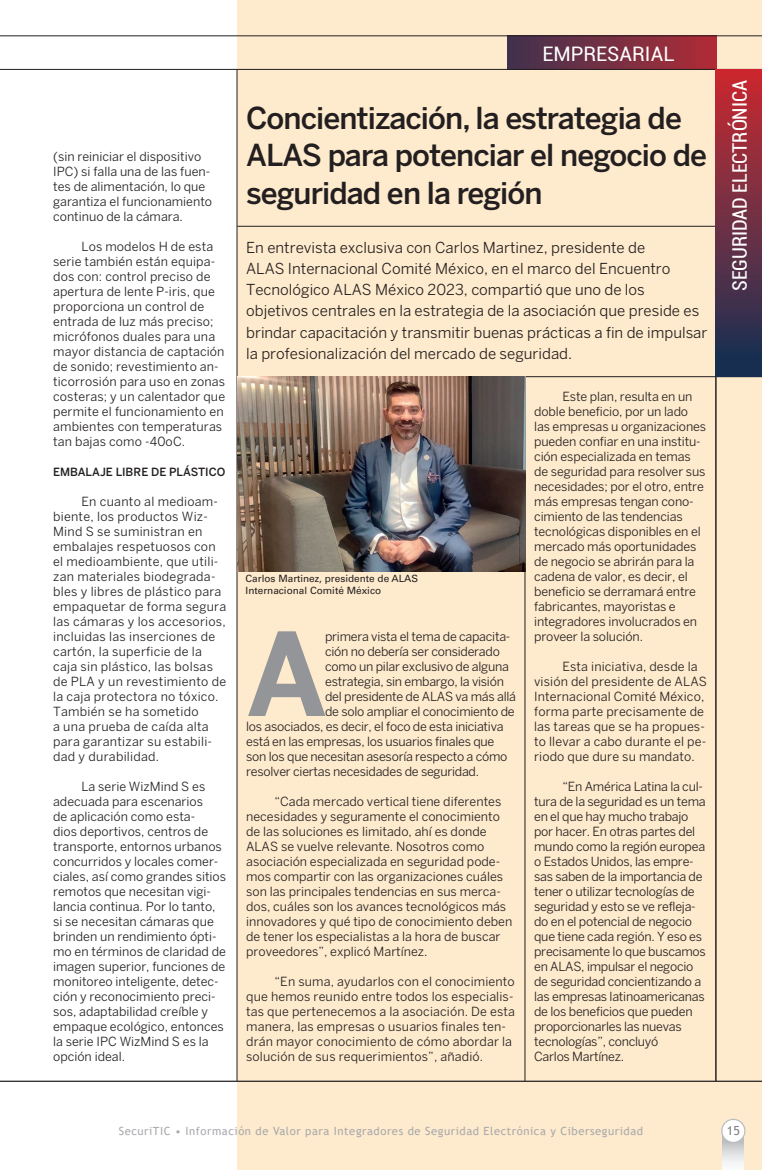
<style>
.page{position:relative;width:762px;height:1170px;background:#fff}
.page>*{position:absolute;margin:0;border:0;box-sizing:border-box;transform-origin:0 0}
.t1{font:700 113.88px "Benton Sans";color:#939598}
.t2{font:500 30px/37.5px "Benton Sans";letter-spacing:-.03em;color:#231f20}
.t3{font:condensed 20px "Roboto";color:#fff}
.t4{font:20px "Roboto";color:#fff}
.t5{font:15px/21.2px "Benton Sans";color:#231f20}
.t6{font:12.5px/15px "Benton Sans";color:#231f20}
.t7{font:12.5px/15px "Benton Sans";letter-spacing:-.02em;color:#231f20}
.t8{font:12.5px/15px "Benton Sans";letter-spacing:.02em;color:#231f20}
.t9{font:12.5px "Trebuchet MS";color:#808285}
.t10{font:11.25px "Trebuchet MS";letter-spacing:.05em;color:#a8a9ad}
.t11{font:500 11.25px "Benton Sans";color:#231f20}
.t12{font:10px/12px "Univers LT Std";color:#231f20}
</style>
<div class="page">
<div style="left:237px;top:0;width:525px;height:1169px;background:#feeacc"></div>
<div style="left:508px;top:36px;width:208px;height:33px;background:linear-gradient(to right,#41324e,#af2c36)"></div>
<hr style="left:0;top:69px;width:762px;height:1px;background:#231f20">
<hr style="left:237px;top:376px;width:525px;height:1px;background:#231f20">
<hr style="left:237px;top:226px;width:479px;height:1px;background:#231f20">
<hr style="left:0;top:36px;width:762px;height:1px;background:#231f20">
<hr style="left:237px;top:69px;width:1px;height:1011px;background:#231f20">
<hr style="left:525px;top:376px;width:1px;height:704px;background:#231f20">
<hr style="left:0;top:1080px;width:762px;height:1px;background:#231f20">
<hr style="left:715px;top:70px;width:1px;height:1010px;background:#231f20">
<div style="left:716px;top:69px;width:45px;height:308px;background:linear-gradient(to bottom,#cb2a31,#123255)"></div>
<img style="left:237px;top:376px;width:288px;height:195px">
<svg style="left:723px;top:1136px;width:21px;height:33px"></svg>
<div style="left:722px;top:1119px;width:23px;height:23px;background:#fff;border-radius:50%"></div>
<div style="left:721px;top:1118px;width:24px;height:24px;border:1px solid #bcbdc0;border-radius:50%"></div>
<p class="t6" style="left:53px;top:148px;width:160px">(sin reiniciar el dispositivo<br>IPC) si falla una de las fuen&shy;tes de alimentación, lo que garantiza el funcionamiento continuo de la cámara.</p>
<p class="t6" style="left:53px;top:238px;width:173px;text-indent:28px">Los modelos H de esta serie también están equipa&shy;dos con: control preciso de apertura de lente P-iris, que proporciona un control de entrada de luz más preciso; micrófonos duales para una mayor distancia de captación de sonido; revestimiento an&shy;ticorrosión para uso en zonas costeras; y un calentador que permite el funcionamiento en ambientes con temperaturas tan bajas como -40oC.</p>
<p class="t11" style="left:53px;top:465px;width:174px">EMBALAJE LIBRE DE PLÁSTICO</p>
<p class="t8" style="left:53px;top:493px;width:175px;text-indent:28px">En cuanto al medioam&shy;biente, los productos Wiz-<br>Mind S se suministran en embalajes respetuosos con el medioambiente, que utili&shy;zan materiales biodegrada&shy;bles y libres de plástico para empaquetar de forma segura las cámaras y los accesorios, incluidas las inserciones de cartón, la superficie de la caja sin plástico, las bolsas de PLA y un revestimiento de la caja protectora no tóxico.<br>También se ha sometido<br>a una prueba de caída alta para garantizar su estabili&shy;dad y durabilidad.</p>
<p class="t6" style="left:53px;top:778px;width:174px;text-indent:28px">La serie WizMind S es adecuada para escenarios<br>de aplicación como esta-<br>dios deportivos, centros de transporte, entornos urbanos concurridos y locales comer&shy;ciales, así como grandes sitios remotos que necesitan vigi&shy;lancia continua. Por lo tanto, si se necesitan cámaras que brinden un rendimiento ópti&shy;mo en términos de claridad de imagen superior, funciones de monitoreo inteligente, detec&shy;ción y reconocimiento preci&shy;sos, adaptabilidad creíble y empaque ecológico, entonces la serie IPC WizMind S es la opción ideal.</p>
<h3 class="t4" style="left:542px;top:39px;width:133px">EMPRESARIAL</h3>
<h2 class="t2" style="left:246px;top:98px;width:462px">Concientización, la estrategia de<br>ALAS para potenciar el negocio de seguridad en la región</h2>
<p class="t5" style="left:246px;top:236px;width:463px">En entrevista exclusiva con Carlos Martinez, presidente de<br>ALAS Internacional Comité México, en el marco del Encuentro Tecnológico ALAS México 2023, compartió que uno de los objetivos centrales en la estrategia de la asociación que preside es brindar capacitación y transmitir buenas prácticas a fin de impulsar la profesionalización del mercado de seguridad.</p>
<p class="t12" style="left:246px;top:573px;width:174px">Carlos Martinez, presidente de ALAS<br>Internacional Comité México</p>
<h1 class="t1" style="left:246px;top:606px;width:83px">A</h1>
<p class="t7" style="left:325px;top:628px;width:187px">primera vista el tema de capacita-</p>
<p class="t7" style="left:325px;top:643px;width:176px">ción no debería ser considerado</p>
<p class="t7" style="left:325px;top:658px;width:185px">como un pilar exclusivo de alguna</p>
<p class="t7" style="left:325px;top:673px;width:180px">estrategia, sin embargo, la visión</p>
<p class="t7" style="left:325px;top:688px;width:193px">del presidente de ALAS va más allá</p>
<p class="t7" style="left:325px;top:703px;width:191px">de solo ampliar el conocimiento de</p>
<p class="t7" style="left:246px;top:718px;width:259px">los asociados, es decir, el foco de esta iniciativa</p>
<p class="t7" style="left:246px;top:733px;width:250px">está en las empresas, los usuarios finales que</p>
<p class="t7" style="left:246px;top:748px;width:263px">son los que necesitan asesoría respecto a cómo</p>
<p class="t7" style="left:246px;top:763px;width:234px">resolver ciertas necesidades de seguridad.</p>
<p class="t6" style="left:246px;top:793px;width:268px;text-indent:28px">“Cada mercado vertical tiene diferentes necesidades y seguramente el conocimiento de las soluciones es limitado, ahí es donde ALAS se vuelve relevante. Nosotros como asociación especializada en seguridad pode&shy;mos compartir con las organizaciones cuáles son las principales tendencias en sus merca&shy;dos, cuáles son los avances tecnológicos más innovadores y qué tipo de conocimiento deben de tener los especialistas a la hora de buscar proveedores”, explicó Martínez.</p>
<p class="t6" style="left:246px;top:973px;width:270px;text-indent:28px">“En suma, ayudarlos con el conocimiento que hemos reunido entre todos los especialis&shy;tas que pertenecemos a la asociación. De esta manera, las empresas o usuarios finales ten&shy;drán mayor conocimiento de cómo abordar la solución de sus requerimientos”, añadió.</p>
<p class="t6" style="left:534px;top:388px;width:174px;text-indent:28px">Este plan, resulta en un doble beneficio, por un lado las empresas u organizaciones pueden confiar en una institu&shy;ción especializada en temas de seguridad para resolver sus necesidades; por el otro, entre más empresas tengan cono&shy;cimiento de las tendencias tecnológicas disponibles en el mercado más oportunidades de negocio se abrirán para la cadena de valor, es decir, el beneficio se derramará entre fabricantes, mayoristas e integradores involucrados en proveer la solución.</p>
<p class="t6" style="left:534px;top:658px;width:174px;text-indent:28px">Esta iniciativa, desde la visión del presidente de ALAS<br>Internacional Comité México, forma parte precisamente de las tareas que se ha propues&shy;to llevar a cabo durante el pe&shy;riodo que dure su mandato.</p>
<p class="t7" style="left:534px;top:778px;width:173px;text-indent:28px">“En América Latina la cul&shy;tura de la seguridad es un tema en el que hay mucho trabajo por hacer. En otras partes del mundo como la región europea o Estados Unidos, las empre&shy;sas saben de la importancia de tener o utilizar tecnologías de seguridad y esto se ve refleja&shy;do en el potencial de negocio que tiene cada región. Y eso es precisamente lo que buscamos en ALAS, impulsar el negocio de seguridad concientizando a las empresas latinoamericanas de los beneficios que pueden proporcionarles las nuevas tecnologías”, concluyó<br>Carlos Martínez.</p>
<h3 class="t3" style="left:726px;top:291px;width:212px;rotate:-90deg">SEGURIDAD ELECTRÓNICA</h3>
<p class="t10" style="left:119px;top:1123px;width:526px">SecuriTIC • Información de Valor para Integradores de Seguridad Electrónica y Ciberseguridad</p>
<p class="t9" style="left:727px;top:1122px;width:15px">15</p>
</div>
